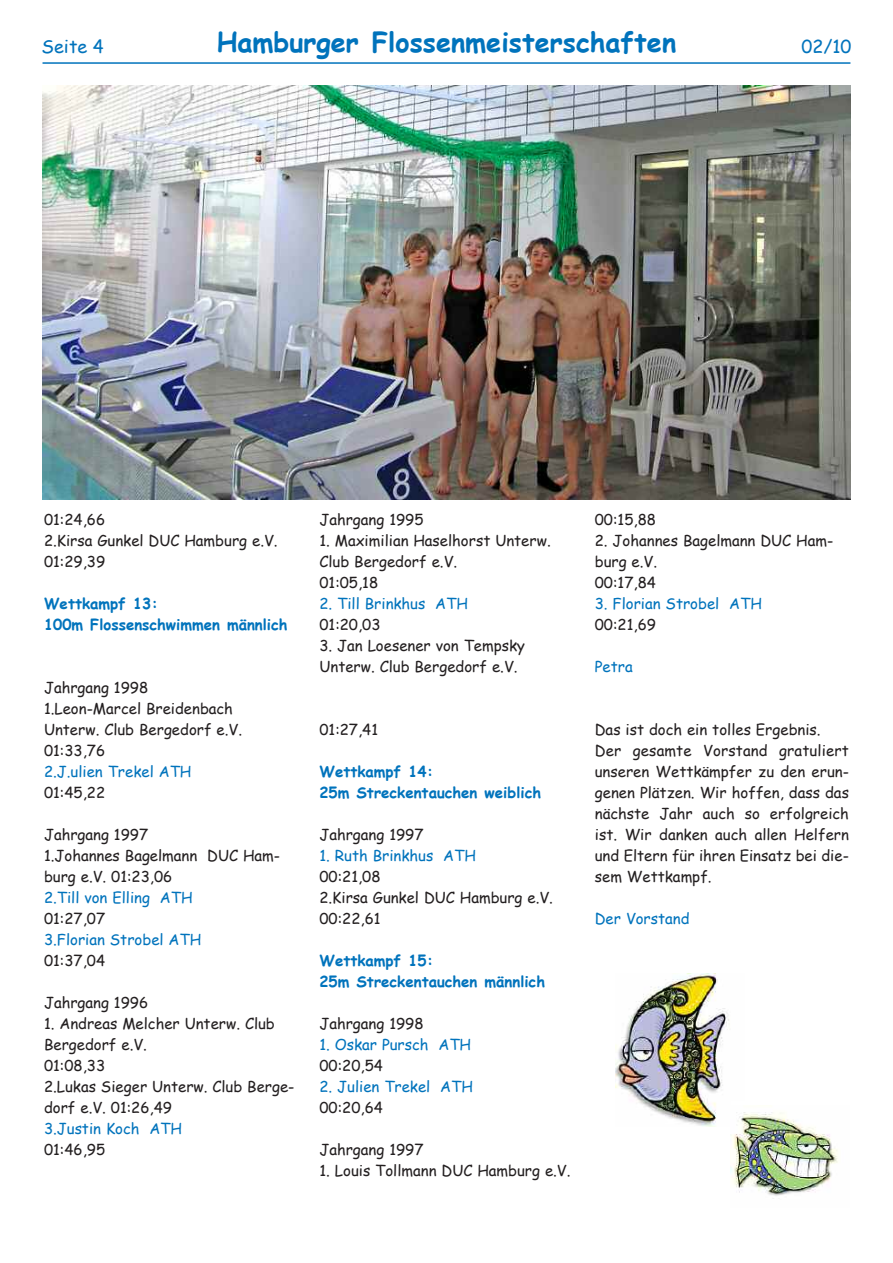
<style>
.page{position:relative;width:893px;height:1263px;background:#fff}
.page>*{position:absolute;margin:0;border:0;box-sizing:border-box;transform-origin:0 0}
.t1{font:700 27px "Comic Sans MS";color:#0073bc}
.t2{font:18px "Comic Sans MS";color:#0073bc}
.t3{font:15px/21px "Comic Sans MS";color:#231f20}
.t4{font:15px "Comic Sans MS";color:#0073bc}
.t5{font:700 15px/21px "Comic Sans MS";color:#0073bc}
</style>
<div class="page">
<hr style="left:43px;top:62px;width:807px;height:2px;background:#0073bc">
<img style="left:615px;top:974px;width:115px;height:153px">
<img style="left:43px;top:85px;width:807px;height:415px">
<img style="left:731px;top:1112px;width:107px;height:87px">
<p class="t2" style="left:42px;top:33px;width:64px">Seite 4</p>
<h1 class="t1" style="left:217px;top:23px;width:461px">Hamburger Flossenmeisterschaften</h1>
<p class="t2" style="left:801px;top:33px;width:52px">02/10</p>
<p class="t3" style="left:44px;top:508px;width:235px">01:24,66<br>2.Kirsa Gunkel DUC Hamburg e.V.<br>01:29,39</p>
<p class="t5" style="left:44px;top:592px;width:245px">Wettkampf 13:<br>100m Flossenschwimmen männlich</p>
<p class="t3" style="left:44px;top:676px;width:200px">Jahrgang 1998<br>1.Leon-Marcel Breidenbach<br>Unterw. Club Bergedorf e.V.<br>01:33,76</p>
<p class="t4" style="left:44px;top:760px;width:149px">2.J.ulien Trekel ATH</p>
<p class="t3" style="left:44px;top:781px;width:63px">01:45,22</p>
<p class="t3" style="left:44px;top:823px;width:238px">Jahrgang 1997<br>1.Johannes Bagelmann DUC Ham&shy;burg e.V. 01:23,06</p>
<p class="t4" style="left:44px;top:886px;width:150px">2.Till von Elling ATH</p>
<p class="t3" style="left:44px;top:907px;width:63px">01:27,07</p>
<p class="t4" style="left:44px;top:928px;width:159px">3.Florian Strobel ATH</p>
<p class="t3" style="left:44px;top:949px;width:63px">01:37,04</p>
<p class="t3" style="left:44px;top:991px;width:106px">Jahrgang 1996</p>
<p class="t3" style="left:44px;top:1012px;width:252px">1. Andreas Melcher Unterw. Club<br>Bergedorf e.V.<br>01:08,33<br>2.Lukas Sieger Unterw. Club Berge&shy;dorf e.V. 01:26,49</p>
<p class="t4" style="left:44px;top:1117px;width:139px">3.Justin Koch ATH</p>
<p class="t3" style="left:44px;top:1138px;width:63px">01:46,95</p>
<p class="t3" style="left:319px;top:508px;width:106px">Jahrgang 1995</p>
<p class="t3" style="left:319px;top:529px;width:233px">1. Maximilian Haselhorst Unterw.<br>Club Bergedorf e.V.<br>01:05,18</p>
<p class="t4" style="left:319px;top:592px;width:150px">2. Till Brinkhus ATH</p>
<p class="t3" style="left:319px;top:613px;width:63px">01:20,03</p>
<p class="t3" style="left:319px;top:634px;width:207px">3. Jan Loesener von Tempsky<br>Unterw. Club Bergedorf e.V.</p>
<p class="t3" style="left:319px;top:718px;width:60px">01:27,41</p>
<p class="t5" style="left:319px;top:760px;width:223px">Wettkampf 14:<br>25m Streckentauchen weiblich</p>
<p class="t3" style="left:319px;top:823px;width:106px">Jahrgang 1997</p>
<p class="t4" style="left:319px;top:844px;width:158px">1. Ruth Brinkhus ATH</p>
<p class="t3" style="left:319px;top:865px;width:235px">00:21,08<br>2.Kirsa Gunkel DUC Hamburg e.V.<br>00:22,61</p>
<p class="t5" style="left:319px;top:949px;width:227px">Wettkampf 15:<br>25m Streckentauchen männlich</p>
<p class="t3" style="left:319px;top:1012px;width:106px">Jahrgang 1998</p>
<p class="t4" style="left:319px;top:1033px;width:153px">1. Oskar Pursch ATH</p>
<p class="t3" style="left:319px;top:1054px;width:65px">00:20,54</p>
<p class="t4" style="left:319px;top:1075px;width:155px">2. Julien Trekel ATH</p>
<p class="t3" style="left:319px;top:1096px;width:65px">00:20,64</p>
<p class="t3" style="left:319px;top:1138px;width:106px">Jahrgang 1997</p>
<p class="t3" style="left:319px;top:1159px;width:253px">1. Louis Tollmann DUC Hamburg e.V.</p>
<p class="t3" style="left:595px;top:508px;width:63px">00:15,88</p>
<p class="t3" style="left:595px;top:529px;width:240px">2. Johannes Bagelmann DUC Ham&shy;burg e.V.<br>00:17,84</p>
<p class="t4" style="left:595px;top:592px;width:169px">3. Florian Strobel ATH</p>
<p class="t3" style="left:595px;top:613px;width:63px">00:21,69</p>
<p class="t4" style="left:595px;top:655px;width:39px">Petra</p>
<p class="t3" style="left:595px;top:718px;width:256px">Das ist doch ein tolles Ergebnis.<br>Der gesamte Vorstand gratuliert unseren Wettkämpfer zu den erun&shy;genen Plätzen. Wir hoffen, dass das nächste Jahr auch so erfolgreich ist. Wir danken auch allen Helfern und Eltern für ihren Einsatz bei die&shy;sem Wettkampf.</p>
<p class="t4" style="left:595px;top:907px;width:96px">Der Vorstand</p>
</div>
